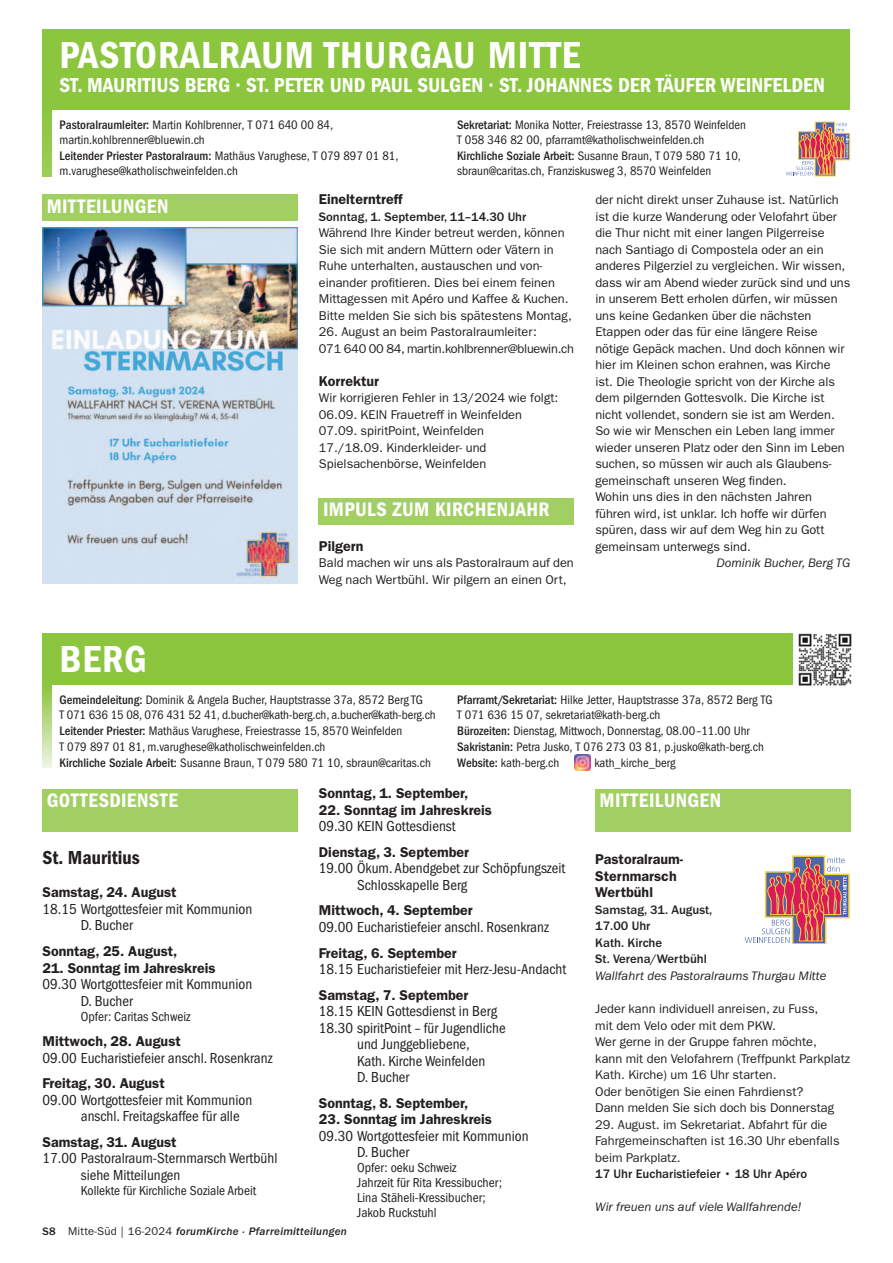
<style>
.page{position:relative;width:893px;height:1263px;background:#fff}
.page>*{position:absolute;margin:0;border:0;box-sizing:border-box;transform-origin:0 0}
.t1{font:39px "Franklin Gothic LT Pro Dm Cn";letter-spacing:.025em;color:#fff}
.t2{font:21px "Franklin Gothic LT Pro Dm Cn";color:#fff}
.t3{font:20.25px "Franklin Gothic LT Pro Dm Cn";letter-spacing:.015em;color:#fff}
.t4{font:19.5px "Franklin Gothic LT Pro Dm Cn";color:#231f20}
.t5{font:condensed 15px/16.5px "Franklin Gothic LT Pro";color:#231f20}
.t6{font:14.25px/16.5px "Franklin Gothic LT Pro Dm";color:#231f20}
.t7{font:condensed 13.5px/15px "Franklin Gothic LT Pro";color:#231f20}
.t8{font:12.75px/16.5px "Franklin Gothic LT Pro";color:#231f20}
.t9{font:condensed 12.75px/15.8px "Franklin Gothic LT Pro";color:#231f20}
.t10{font:500 12.75px/16.5px "Franklin Gothic LT Pro";color:#231f20}
.t11{font:italic 12.75px "Franklin Gothic LT Pro";color:#231f20}
.t12{font:12.75px/16.5px "Franklin Gothic LT Pro";letter-spacing:-.02em;color:#231f20}
.t13{font:italic 500 11.25px "Franklin Gothic LT Pro";letter-spacing:.025em;color:#231f20}
.s1{font-weight:500}
.s2{font-style:normal}
.s3{font-weight:400;font-style:normal}
</style>
<div class="page">
<div style="left:595px;top:789px;width:255px;height:42px;background:#a2cf62"></div>
<div style="left:43px;top:789px;width:255px;height:42px;background:#a2cf62"></div>
<div style="left:43px;top:195px;width:255px;height:26px;background:#a2cf62"></div>
<div style="left:43px;top:110px;width:8px;height:67px;background:#95ca4c"></div>
<div style="left:43px;top:30px;width:807px;height:80px;background:#8bc63e"></div>
<svg style="left:786px;top:122px;width:64px;height:54px"></svg>
<svg style="left:43px;top:685px;width:8px;height:82px"></svg>
<div style="left:43px;top:634px;width:807px;height:51px;background:#8bc63e"></div>
<img style="left:574px;top:754px;width:17px;height:17px">
<div style="left:793px;top:632px;width:58px;height:54px;background:#fff"></div>
<img style="left:798px;top:633px;width:53px;height:53px">
<img style="left:43px;top:228px;width:255px;height:356px">
<div style="left:319px;top:498px;width:255px;height:27px;background:#a2cf62"></div>
<svg style="left:745px;top:855px;width:105px;height:89px"></svg>
<h1 class="t1" style="left:60px;top:33px;width:523px">PASTORALRAUM THURGAU MITTE</h1>
<h2 class="t2" style="left:60px;top:73px;width:767px">ST. MAURITIUS BERG · ST. PETER UND PAUL SULGEN · ST. JOHANNES DER TÄUFER WEINFELDEN</h2>
<p class="t9" style="left:60px;top:117px;width:340px;line-height:15.3px"><span class="s1">Pastoralraumleiter:</span> Martin Kohlbrenner, T 071 640 00 84, martin.kohlbrenner@bluewin.ch<br><span class="s1">Leitender Priester Pastoralraum:</span> Mathäus Varughese, T 079 897 01 81, m.varughese@katholischweinfelden.ch</p>
<p class="t9" style="left:457px;top:117px;width:290px;line-height:15.3px"><span class="s1">Sekretariat:</span> Monika Notter, Freiestrasse 13, 8570 Weinfelden T 058 346 82 00, pfarramt@katholischweinfelden.ch <span class="s1">Kirchliche Soziale Arbeit:</span> Susanne Braun, T 079 580 71 10, sbraun@caritas.ch, Franziskusweg 3, 8570 Weinfelden</p>
<h3 class="t3" style="left:47px;top:194px;width:58px">MITTE ILUNGEN</h3>
<p class="t6" style="left:319px;top:191px;width:85px">Einelterntreff</p>
<p class="t10" style="left:319px;top:209px;width:209px">Sonntag, 1. September, 11–14.30 Uhr</p>
<p class="t8" style="left:319px;top:225px;width:255px">Während Ihre Kinder betreut werden, können Sie sich mit andern Müttern oder Vätern in Ruhe unterhalten, austauschen und von&shy;einander profitieren. Dies bei einem feinen Mittagessen mit Apéro und Kaffee &amp; Kuchen.<br>Bitte melden Sie sich bis spätestens Montag,</p>
<p class="t12" style="left:319px;top:324px;width:257px">26. August an beim Pastoralraumleiter:<br>071 640 00 84, martin.kohlbrenner@bluewin.ch</p>
<p class="t6" style="left:319px;top:373px;width:62px">Korrektur</p>
<p class="t8" style="left:319px;top:390px;width:241px">Wir korrigieren Fehler in 13/2024 wie folgt:<br>06.09. KEIN Frauetreff in Weinfelden 07.09. spiritPoint, Weinfelden<br>17./18.09. Kinderkleider- und Spielsachenbörse, Weinfelden</p>
<h3 class="t3" style="left:323px;top:498px;width:228px">IMPULS ZUM KIRCHENJAHR</h3>
<p class="t6" style="left:319px;top:538px;width:46px">Pilgern</p>
<p class="t8" style="left:319px;top:555px;width:256px">Bald machen wir uns als Pastoralraum auf den<br>Weg nach Wertbühl. Wir pilgern an einen Ort,</p>
<p class="t8" style="left:595px;top:192px;width:257px">der nicht direkt unser Zuhause ist. Natürlich ist die kurze Wanderung oder Velofahrt über die Thur nicht mit einer langen Pilgerreise nach Santiago di Compostela oder an ein anderes Pilgerziel zu vergleichen. Wir wissen, dass wir am Abend wieder zurück sind und uns in unserem Bett erholen dürfen, wir müssen uns keine Gedanken über die nächsten Etappen oder das für eine längere Reise nötige Gepäck machen. Und doch können wir hier im Kleinen schon erahnen, was Kirche ist. Die Theologie spricht von der Kirche als dem pilgernden Gottesvolk. Die Kirche ist nicht vollendet, sondern sie ist am Werden.<br>So wie wir Menschen ein Leben lang immer wieder unseren Platz oder den Sinn im Leben suchen, so müssen wir auch als Glaubens&shy;gemeinschaft unseren Weg finden.<br>Wohin uns dies in den nächsten Jahren führen wird, ist unklar. Ich hoffe wir dürfen spüren, dass wir auf dem Weg hin zu Gott gemeinsam unterwegs sind.</p>
<p class="t11" style="left:716px;top:556px;width:136px">Dominik Bucher, Berg TG</p>
<h1 class="t1" style="left:60px;top:637px;width:22px">BERG</h1>
<p class="t9" style="left:60px;top:692px;width:378px"><span class="s1">Gemeindeleitung:</span> Dominik &amp; Angela Bucher, Hauptstrasse 37a, 8572 Berg TG<br>T 071 636 15 08, 076 431 52 41, d.bucher@kath-berg.ch, a.bucher@kath-berg.ch <span class="s1">Leitender Priester:</span> Mathäus Varughese, Freiestrasse 15, 8570 Weinfelden<br>T 079 897 01 81, m.varughese@katholischweinfelden.ch<br><span class="s1">Kirchliche Soziale Arbeit:</span> Susanne Braun, T 079 580 71 10, sbraun@caritas.ch</p>
<p class="t9" style="left:457px;top:692px;width:317px"><span class="s1">Pfarramt/Sekretariat:</span> Hilke Jetter, Hauptstrasse 37a, 8572 Berg TG T 071 636 15 07, sekretariat@kath-berg.ch<br><span class="s1">Bürozeiten:</span> Dienstag, Mittwoch, Donnerstag, 08.00–11.00 Uhr <span class="s1">Sakristanin:</span> Petra Jusko, T 076 273 03 81, p.jusko@kath-berg.ch <span class="s1">Website:</span> kath-berg.ch</p>
<p class="t9" style="left:594px;top:755px;width:83px">kath_kirche_berg</p>
<h3 class="t3" style="left:47px;top:788px;width:28px">GOTTES</h3>
<h3 class="t3" style="left:109px;top:788px;width:21px">DIENSTE</h3>
<h3 class="t4" style="left:43px;top:847px;width:99px">ST. MAURITIUS</h3>
<p class="t6" style="left:43px;top:884px;width:136px">Samstag, 24. August</p>
<p class="t5" style="left:81px;top:901px;width:173px;text-indent:-38px">18.15 Wortgottesfeier mit Kommunion<br>D. Bucher</p>
<p class="t6" style="left:43px;top:943px;width:137px">Sonntag, 25. August,</p>
<p class="t6" style="left:43px;top:959px;width:175px">21. Sonntag im Jahreskreis</p>
<p class="t5" style="left:81px;top:976px;width:173px;text-indent:-38px">09.30 Wortgottesfeier mit Kommunion<br>D. Bucher</p>
<p class="t7" style="left:81px;top:1009px;width:111px">Opfer: Caritas Schweiz</p>
<p class="t6" style="left:43px;top:1033px;width:140px">Mittwoch, 28. August</p>
<p class="t5" style="left:43px;top:1049px;width:232px">09.00 Eucharistiefeier anschl. Rosenkranz</p>
<p class="t6" style="left:43px;top:1075px;width:124px">Freitag, 30. August</p>
<p class="t5" style="left:81px;top:1091px;width:173px;text-indent:-38px">09.00 Wortgottesfeier mit Kommunion anschl. Freitagskaffee für alle</p>
<p class="t6" style="left:43px;top:1133px;width:136px">Samstag, 31. August</p>
<p class="t5" style="left:81px;top:1150px;width:198px;text-indent:-38px">17.00 Pastoralraum-Sternmarsch Wertbühl siehe Mitteilungen</p>
<p class="t7" style="left:81px;top:1183px;width:177px">Kollekte für Kirchliche Soziale Arbeit</p>
<p class="t6" style="left:319px;top:785px;width:151px">Sonntag, 1. September,</p>
<p class="t6" style="left:319px;top:802px;width:175px">22. Sonntag im Jahreskreis</p>
<p class="t5" style="left:319px;top:818px;width:138px">09.30 KEIN Gottesdienst</p>
<p class="t6" style="left:319px;top:844px;width:152px">Dienstag, 3. September</p>
<p class="t5" style="left:357px;top:860px;width:210px;text-indent:-38px">19.00 Ökum. Abendgebet zur Schöpfungszeit<br>Schlosskapelle Berg</p>
<p class="t6" style="left:319px;top:902px;width:155px">Mittwoch, 4. September</p>
<p class="t5" style="left:319px;top:919px;width:232px">09.00 Eucharistiefeier anschl. Rosenkranz</p>
<p class="t6" style="left:319px;top:944px;width:139px">Freitag, 6. September</p>
<p class="t5" style="left:319px;top:961px;width:249px">18.15 Eucharistiefeier mit Herz-Jesu-Andacht</p>
<p class="t6" style="left:319px;top:986px;width:151px">Samstag, 7. September</p>
<p class="t5" style="left:319px;top:1003px;width:180px">18.15 KEIN Gottesdienst in Berg</p>
<p class="t5" style="left:319px;top:1019px;width:188px">18.30 spiritPoint – für Jugendliche</p>
<p class="t5" style="left:357px;top:1036px;width:114px">und Junggebliebene,</p>
<p class="t5" style="left:357px;top:1052px;width:130px">Kath. Kirche Weinfelden</p>
<p class="t5" style="left:357px;top:1069px;width:54px">D. Bucher</p>
<p class="t6" style="left:319px;top:1094px;width:151px">Sonntag, 8. September,</p>
<p class="t6" style="left:319px;top:1111px;width:175px">23. Sonntag im Jahreskreis</p>
<p class="t5" style="left:357px;top:1127px;width:173px;text-indent:-38px">09.30 Wortgottesfeier mit Kommunion<br>D. Bucher</p>
<p class="t7" style="left:357px;top:1160px;width:146px">Opfer: oeku Schweiz<br>Jahrzeit für Rita Kressibucher;<br>Lina Stäheli-Kressibucher;<br>Jakob Ruckstuhl</p>
<p class="t13" style="left:43px;top:1225px;width:306px"><span class="s2">S8</span> <span class="s3">Mitte-Süd | 16-2024</span> forumKirche · Pfarreimitteilungen</p>
<h3 class="t3" style="left:600px;top:788px;width:58px">MITTE ILUNGEN</h3>
<p class="t6" style="left:595px;top:851px;width:89px">Pastoralraum-<br>Sternmarsch<br>Wertbühl</p>
<p class="t10" style="left:595px;top:902px;width:119px">Samstag, 31. August,<br>17.00 Uhr<br>Kath. Kirche<br>St. Verena/Wertbühl</p>
<p class="t11" style="left:595px;top:969px;width:233px">Wallfahrt des Pastoralraums Thurgau Mitte</p>
<p class="t8" style="left:595px;top:1000px;width:256px">Jeder kann individuell anreisen, zu Fuss,<br>mit dem Velo oder mit dem PKW.<br>Wer gerne in der Gruppe fahren möchte,<br>kann mit den Velofahrern (Treffpunkt Parkplatz Kath. Kirche) um 16 Uhr starten.<br>Oder benötigen Sie einen Fahrdienst?<br>Dann melden Sie sich doch bis Donnerstag</p>
<p class="t8" style="left:595px;top:1116px;width:246px">29. August. im Sekretariat. Abfahrt für die<br>Fahrgemeinschaften ist 16.30 Uhr ebenfalls beim Parkplatz.</p>
<p class="t10" style="left:595px;top:1166px;width:213px">17 Uhr Eucharistiefeier • 18 Uhr Apéro</p>
<p class="t11" style="left:595px;top:1200px;width:207px">Wir freuen uns auf viele Wallfahrende!</p>
</div>
